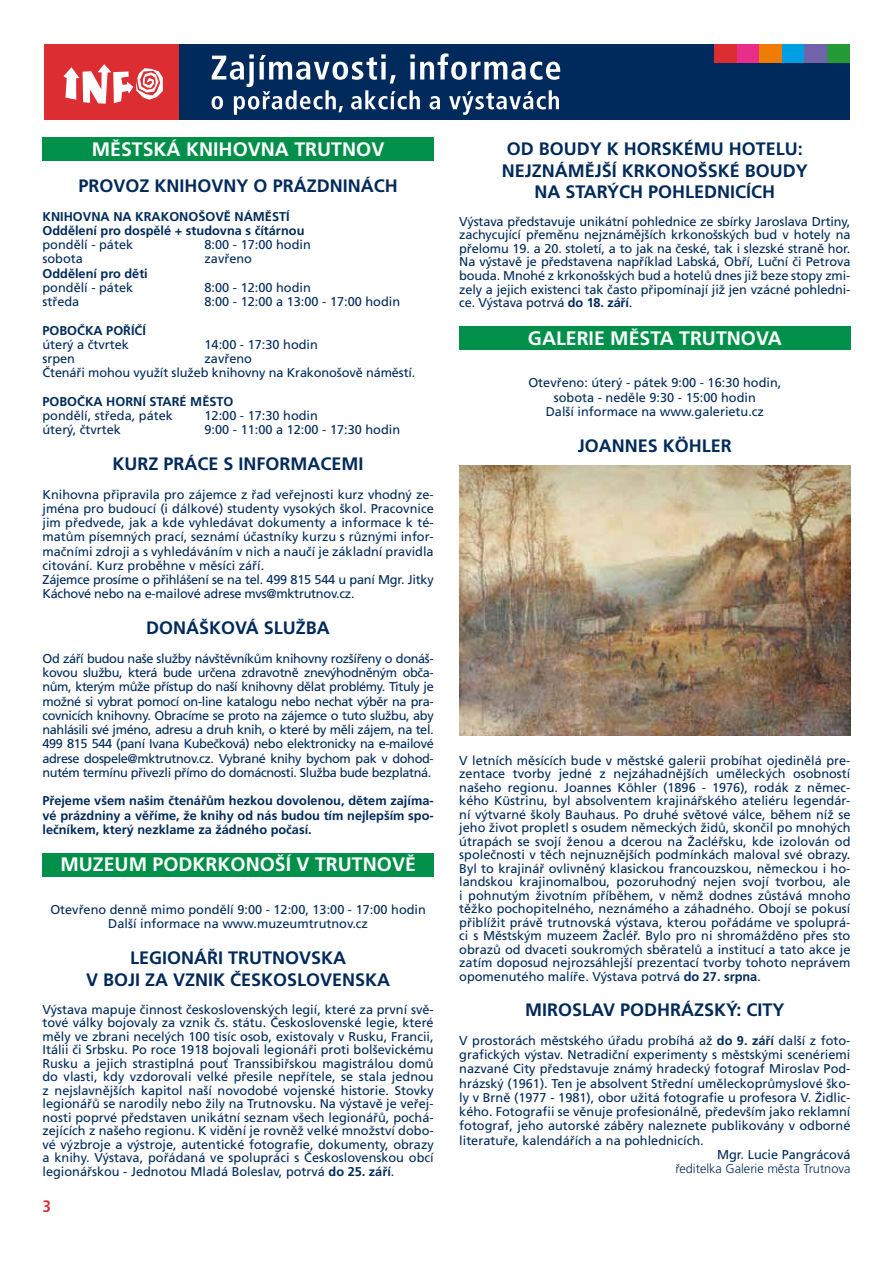
<style>
.page{position:relative;width:893px;height:1263px;background:#fff}
.page>*{position:absolute;margin:0;border:0;box-sizing:border-box;transform-origin:0 0}
.t1{font:700 19.5px "Frutiger CE";color:#fff}
.t2{font:700 18px/21.6px "Frutiger CE";color:#002a5b;text-align:center}
.t3{font:700 condensed 16.5px "Frutiger CE";color:#dc2d33}
.t4{font:12.75px/13.5px "Frutiger CE";color:#002a5b;text-align:justify}
.t5{font:700 12.75px/14.2px "Frutiger CE";color:#002a5b}
.t6{font:300 12.75px "Frutiger CE";color:#002a5b}
.s1{font-weight:700}
</style>
<div class="page">
<div style="left:43px;top:853px;width:391px;height:23px;background:#009049"></div>
<div style="left:459px;top:326px;width:391px;height:24px;background:#009049"></div>
<div style="left:43px;top:137px;width:391px;height:23px;background:#009049"></div>
<div style="left:179px;top:44px;width:670px;height:76px;background:#002a5b"></div>
<div style="left:44px;top:44px;width:135px;height:76px;background:#dc2d33"></div>
<svg style="left:64px;top:64px;width:99px;height:40px"></svg>
<svg style="left:212px;top:53px;width:348px;height:62px"></svg>
<div style="left:714px;top:44px;width:23px;height:19px;background:#dc2d33"></div>
<div style="left:737px;top:44px;width:23px;height:19px;background:#e82e89"></div>
<div style="left:760px;top:44px;width:22px;height:19px;background:#ef7c00"></div>
<div style="left:782px;top:44px;width:22px;height:19px;background:#009ee3"></div>
<div style="left:804px;top:44px;width:23px;height:19px;background:#7163a9"></div>
<div style="left:827px;top:44px;width:22px;height:19px;background:#249b37"></div>
<img style="left:459px;top:466px;width:391px;height:269px">
<h1 class="t1" style="left:92px;top:138px;width:294px">MĚSTSKÁ KNIHOVNA TRUTNOV</h1>
<h2 class="t2" style="left:79px;top:175px;width:321px">PROVOZ KNIHOVNY O PRÁZDNINÁCH</h2>
<p class="t5" style="left:43px;top:209px;width:263px">KNIHOVNA NA KRAKONOŠOVĚ NÁMĚSTÍ<br>Oddělení pro dospělé + studovna s čítárnou</p>
<p class="t4" style="left:43px;top:238px;width:92px">pondělí - pátek</p>
<p class="t4" style="left:205px;top:238px;width:108px">8:00 - 17:00 hodin</p>
<p class="t4" style="left:43px;top:252px;width:42px">sobota</p>
<p class="t4" style="left:205px;top:252px;width:49px">zavřeno</p>
<p class="t5" style="left:43px;top:266px;width:107px">Oddělení pro děti</p>
<p class="t4" style="left:43px;top:281px;width:92px">pondělí - pátek</p>
<p class="t4" style="left:205px;top:281px;width:108px">8:00 - 12:00 hodin</p>
<p class="t4" style="left:43px;top:295px;width:38px">středa</p>
<p class="t4" style="left:205px;top:295px;width:197px">8:00 - 12:00 a 13:00 - 17:00 hodin</p>
<p class="t5" style="left:43px;top:323px;width:105px">POBOČKA POŘÍČÍ</p>
<p class="t4" style="left:43px;top:338px;width:88px">úterý a čtvrtek</p>
<p class="t4" style="left:205px;top:338px;width:115px">14:00 - 17:30 hodin</p>
<p class="t4" style="left:43px;top:352px;width:34px">srpen</p>
<p class="t4" style="left:43px;top:351px;width:374px;line-height:14.2px;text-align:center">zavřeno<br>Čtenáři mohou využít služeb knihovny na Krakonošově náměstí.</p>
<p class="t5" style="left:43px;top:394px;width:192px">POBOČKA HORNÍ STARÉ MĚSTO</p>
<p class="t4" style="left:43px;top:409px;width:132px">pondělí, středa, pátek</p>
<p class="t4" style="left:205px;top:409px;width:115px">12:00 - 17:30 hodin</p>
<p class="t4" style="left:43px;top:423px;width:80px">úterý, čtvrtek</p>
<p class="t4" style="left:205px;top:423px;width:197px">9:00 - 11:00 a 12:00 - 17:30 hodin</p>
<h2 class="t2" style="left:113px;top:453px;width:253px">KURZ PRÁCE S INFORMACEMI</h2>
<p class="t4" style="left:43px;top:487px;width:393px;line-height:14.2px;text-align:left">Knihovna připravila pro zájemce z řad veřejnosti kurz vhodný ze&shy;jména pro budoucí (i dálkové) studenty vysokých škol. Pracovnice jim předvede, jak a kde vyhledávat dokumenty a informace k té&shy;matům písemných prací, seznámí účastníky kurzu s různými infor&shy;mačními zdroji a s vyhledáváním v nich a naučí je základní pravidla citování. Kurz proběhne v měsíci září.<br>Zájemce prosíme o přihlášení se na tel. 499 815 544 u paní Mgr. Jitky Káchové nebo na e-mailové adrese mvs@mktrutnov.cz.</p>
<h2 class="t2" style="left:146px;top:617px;width:185px">DONÁŠKOVÁ SLUŽBA</h2>
<p class="t4" style="left:43px;top:651px;width:393px;line-height:14.2px">Od září budou naše služby návštěvníkům knihovny rozšířeny o donáš&shy;kovou službu, která bude určena zdravotně znevýhodněným obča&shy;nům, kterým může přístup do naší knihovny dělat problémy. Tituly je možné si vybrat pomocí on-line katalogu nebo nechat výběr na pra&shy;covnicích knihovny. Obracíme se proto na zájemce o tuto službu, aby nahlásili své jméno, adresu a druh knih, o které by měli zájem, na tel.<br>499 815 544 (paní Ivana Kubečková) nebo elektronicky na e-mailové adrese dospele@mktrutnov.cz. Vybrané knihy bychom pak v dohod&shy;nutém termínu přivezli přímo do domácnosti. Služba bude bezplatná.</p>
<p class="t5" style="left:43px;top:794px;width:393px;text-align:justify">Přejeme všem našim čtenářům hezkou dovolenou, dětem zajíma&shy;vé prázdniny a věříme, že knihy od nás budou tím nejlepším spo&shy;lečníkem, který nezklame za žádného počasí.</p>
<h1 class="t1" style="left:60px;top:853px;width:357px">MUZEUM PODKRKONOŠÍ V TRUTNOVĚ</h1>
<p class="t4" style="left:50px;top:903px;width:377px;line-height:14.2px;text-align:center">Otevřeno denně mimo pondělí 9:00 - 12:00, 13:00 - 17:00 hodin<br>Další informace na www.muzeumtrutnov.cz</p>
<h2 class="t2" style="left:86px;top:947px;width:306px">LEGIONÁŘI TRUTNOVSKA<br>V BOJI ZA VZNIK ČESKOSLOVENSKA</h2>
<p class="t4" style="left:43px;top:1002px;width:393px">Výstava mapuje činnost československých legií, které za první svě&shy;tové války bojovaly za vznik čs. státu. Československé legie, které měly ve zbrani necelých 100 tisíc osob, existovaly v Rusku, Francii, Itálii či Srbsku. Po roce 1918 bojovali legionáři proti bolševickému Rusku a jejich strastiplná pouť Transsibiřskou magistrálou domů do vlasti, kdy vzdorovali velké přesile nepřítele, se stala jednou z nejslavnějších kapitol naší novodobé vojenské historie. Stovky legionářů se narodily nebo žily na Trutnovsku. Na výstavě je veřej&shy;nosti poprvé představen unikátní seznam všech legionářů, pochá&shy;zejících z našeho regionu. K vidění je rovněž velké množství dobo&shy;vé výzbroje a výstroje, autentické fotografie, dokumenty, obrazy a knihy. Výstava, pořádaná ve spolupráci s Československou obcí legionářskou - Jednotou Mladá Boleslav, potrvá <span class="s1">do 25. září</span>.</p>
<p class="t3" style="left:43px;top:1196px;width:10px">3</p>
<h2 class="t2" style="left:502px;top:138px;width:308px">OD BOUDY K HORSKÉMU HOTELU:<br>NEJZNÁMĚJŠÍ KRKONOŠSKÉ BOUDY<br>NA STARÝCH POHLEDNICÍCH</h2>
<p class="t4" style="left:459px;top:215px;width:393px">Výstava představuje unikátní pohlednice ze sbírky Jaroslava Drtiny, zachycující přeměnu nejznámějších krkonošských bud v hotely na přelomu 19. a 20. století, a to jak na české, tak i slezské straně hor.<br>Na výstavě je představena například Labská, Obří, Luční či Petrova bouda. Mnohé z krkonošských bud a hotelů dnes již beze stopy zmi&shy;zely a jejich existenci tak často připomínají již jen vzácné pohledni&shy;ce. Výstava potrvá <span class="s1">do 18. září</span>.</p>
<h1 class="t1" style="left:528px;top:327px;width:255px">GALERIE MĚSTA TRUTNOVA</h1>
<p class="t4" style="left:528px;top:376px;width:254px;line-height:14.2px;text-align:center">Otevřeno: úterý - pátek 9:00 - 16:30 hodin, sobota - neděle 9:30 - 15:00 hodin<br>Další informace na www.galerietu.cz</p>
<h2 class="t2" style="left:578px;top:435px;width:156px">JOANNES KÖHLER</h2>
<p class="t4" style="left:459px;top:753px;width:393px">V letních měsících bude v městské galerii probíhat ojedinělá pre&shy;zentace tvorby jedné z nejzáhadnějších uměleckých osobností našeho regionu. Joannes Köhler (1896 - 1976), rodák z němec&shy;kého Küstrinu, byl absolventem krajinářského ateliéru legendár&shy;ní výtvarné školy Bauhaus. Po druhé světové válce, během níž se jeho život propletl s osudem německých židů, skončil po mnohých útrapách se svojí ženou a dcerou na Žacléřsku, kde izolován od společnosti v těch nejnuznějších podmínkách maloval své obrazy.<br>Byl to krajinář ovlivněný klasickou francouzskou, německou i ho&shy;landskou krajinomalbou, pozoruhodný nejen svojí tvorbou, ale i pohnutým životním příběhem, v němž dodnes zůstává mnoho těžko pochopitelného, neznámého a záhadného. Obojí se pokusí přiblížit právě trutnovská výstava, kterou pořádáme ve spoluprá&shy;ci s Městským muzeem Žacléř. Bylo pro ni shromážděno přes sto obrazů od dvaceti soukromých sběratelů a institucí a tato akce je zatím doposud nejrozsáhlejší prezentací tvorby tohoto neprávem opomenutého malíře. Výstava potrvá <span class="s1">do 27. srpna</span>.</p>
<h2 class="t2" style="left:525px;top:999px;width:261px">MIROSLAV PODHRÁZSKÝ: CITY</h2>
<p class="t4" style="left:459px;top:1034px;width:393px">V prostorách městského úřadu probíhá až <span class="s1">do 9. září</span> další z foto-</p>
<p class="t4" style="left:459px;top:1048px;width:393px">grafických výstav. Netradiční experimenty s městskými scenériemi</p>
<p class="t4" style="left:459px;top:1062px;width:393px">nazvané City představuje známý hradecký fotograf Miroslav Pod-</p>
<p class="t4" style="left:459px;top:1076px;width:393px">hrázský (1961). Ten je absolvent Střední uměleckoprůmyslové ško-</p>
<p class="t4" style="left:459px;top:1091px;width:393px">ly v Brně (1977 - 1981), obor užitá fotografie u profesora V. Židlic-</p>
<p class="t4" style="left:459px;top:1105px;width:393px">kého. Fotografii se věnuje profesionálně, především jako reklamní</p>
<p class="t4" style="left:459px;top:1119px;width:393px">fotograf, jeho autorské záběry naleznete publikovány v odborné</p>
<p class="t4" style="left:459px;top:1133px;width:246px">literatuře, kalendářích a na pohlednicích.</p>
<p class="t4" style="left:717px;top:1148px;width:135px">Mgr. Lucie Pangrácová</p>
<p class="t6" style="left:675px;top:1161px;width:176px">ředitelka Galerie města Trutnova</p>
</div>
